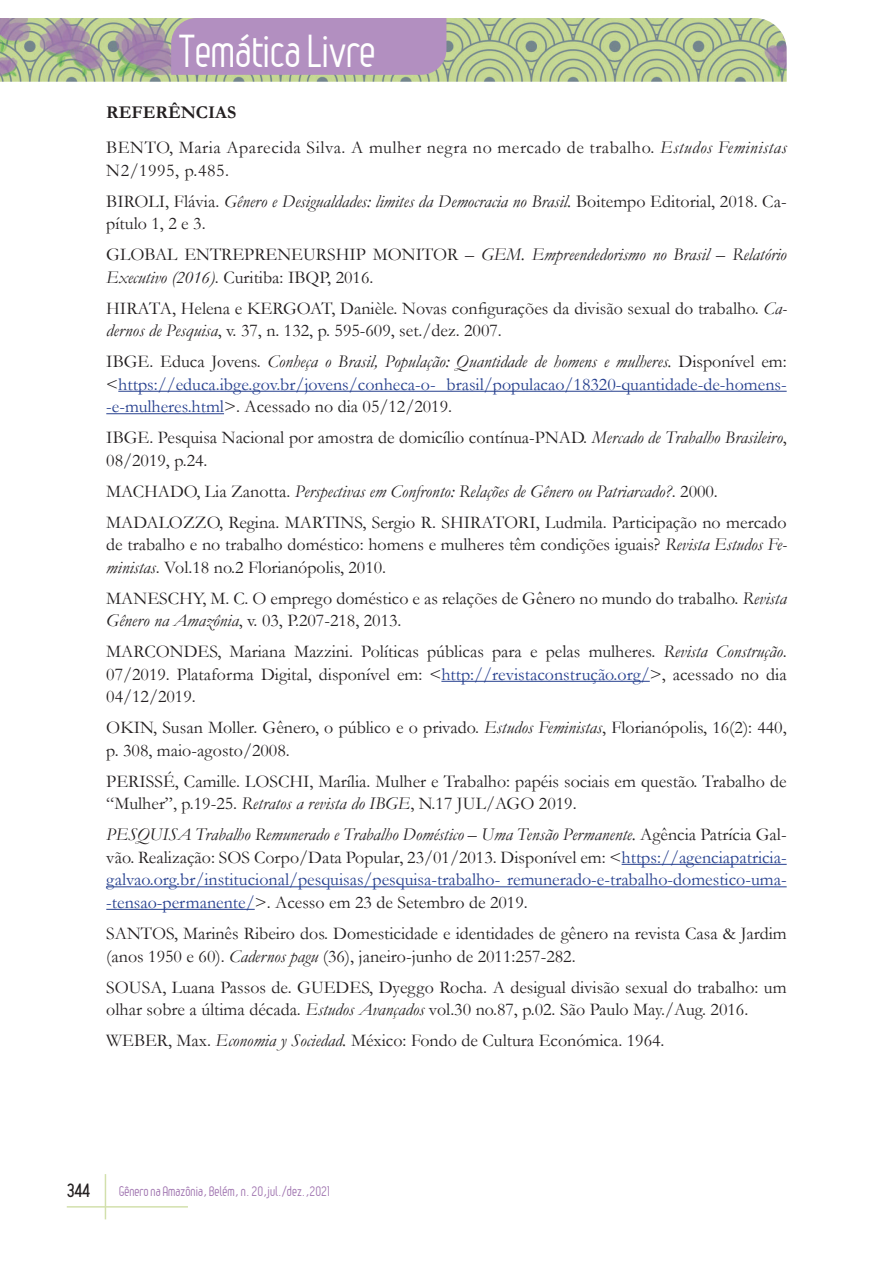
<style>
.page{position:relative;width:893px;height:1263px;background:#fff}
.page>*{position:absolute;margin:0;border:0;box-sizing:border-box;transform-origin:0 0}
.t1{font:45px "Leger";letter-spacing:-.01em;color:#fff}
.Referências{font:18px/22.5px "Garamond";color:#231f20}
.Referências-2{font:18px/22.5px "Garamond";color:#253f8e;text-align:justify}
.Referências-3{font:italic 18px/22.5px "Garamond";color:#231f20}
.Referências-4{font:18px/22.5px "Garamond";letter-spacing:.03em;color:#231f20}
.Referências-5{font:700 18px "Garamond";color:#231f20}
.t2{font:700 18px "Leger";color:#231f20}
.t3{font:13.5px "Leger";color:#9f73af}
.s1{font-style:italic}
.s2{font-style:normal}
.s3{color:#231f20}
.s4{font-style:italic;color:#231f20}
.s5{color:#253f8e}
</style>
<div class="page">
<hr style="left:105px;top:1174px;width:1px;height:45px;background:#d2e0ac">
<hr style="left:67px;top:1206px;width:121px;height:1px;background:#d2e0ac">
<img style="left:0;top:18px;width:787px;height:64px">
<div style="left:171px;top:18px;width:275px;height:57px;background:#b28fc0"></div>
<hr style="left:118px;top:391px;width:669px;height:1px;background:#253f8e">
<hr style="left:106px;top:413px;width:118px;height:1px;background:#253f8e">
<hr style="left:441px;top:681px;width:209px;height:1px;background:#253f8e">
<hr style="left:622px;top:864px;width:165px;height:1px;background:#253f8e">
<hr style="left:106px;top:886px;width:681px;height:1px;background:#253f8e">
<hr style="left:106px;top:909px;width:149px;height:1px;background:#253f8e">
<p class="t1" style="left:179px;top:26px;width:199px">Temática Livre</p>
<p class="Referências-5" style="left:106px;top:100px;width:131px">REFERÊNCIAS</p>
<p class="Referências-4" style="left:106px;top:136px;width:682px">BENTO, Maria Aparecida Silva. A mulher negra no mercado de trabalho. <span class="s1">Estudos Feministas<br></span>N2/1995, p.485.</p>
<p class="Referências" style="left:106px;top:189px;width:682px">BIROLI, Flávia. <span class="s1">Gênero e Desigualdades: limites da Democracia no Brasil.</span> Boitempo Editorial, 2018. Ca&shy;pítulo 1, 2 e 3.</p>
<p class="Referências-3" style="left:106px;top:243px;width:682px"><span class="s2">GLOBAL ENTREPRENEURSHIP MONITOR –</span> GEM. Empreendedorismo no Brasil – Relatório<br>Executivo (2016)<span class="s2">. Curitiba: IBQP, 2016.</span></p>
<p class="Referências" style="left:106px;top:296px;width:682px">HIRATA, Helena e KERGOAT, Danièle. Novas configurações da divisão sexual do trabalho. <span class="s1">Ca&shy;dernos de Pesquisa</span>, v. 37, n. 132, p. 595-609, set./dez. 2007.</p>
<p class="Referências-2" style="left:106px;top:350px;width:682px"><span class="s3">IBGE. Educa Jovens.</span> <span class="s4">Conheça o Brasil, População: Quantidade de homens e mulheres.</span> <span class="s3">Disponível em: &lt;</span>https://educa.ibge.gov.br/jovens/conheca-o- brasil/populacao/18320-quantidade-de-homens--e-mulheres.html<span class="s3">&gt;. Acessado no dia 05/12/2019.</span></p>
<p class="Referências" style="left:106px;top:426px;width:682px">IBGE. Pesquisa Nacional por amostra de domicílio contínua-PNAD. <span class="s1">Mercado de Trabalho Brasileiro</span>,<br>08/2019, p.24.</p>
<p class="Referências-3" style="left:106px;top:479px;width:613px"><span class="s2">MACHADO, Lia Zanotta.</span> Perspectivas em Confronto: Relações de Gênero ou Patriarcado?<span class="s2">. 2000.</span></p>
<p class="Referências" style="left:106px;top:510px;width:682px;text-align:justify">MADALOZZO, Regina. MARTINS, Sergio R. SHIRATORI, Ludmila. Participação no mercado de trabalho e no trabalho doméstico: homens e mulheres têm condições iguais? <span class="s1">Revista Estudos Fe&shy;ministas</span>. Vol.18 no.2 Florianópolis, 2010.</p>
<p class="Referências" style="left:106px;top:586px;width:682px">MANESCHY, M. C. O emprego doméstico e as relações de Gênero no mundo do trabalho. <span class="s1">Revista<br>Gênero na Amazônia</span>, v. 03, P.207-218, 2013.</p>
<p class="Referências" style="left:106px;top:640px;width:682px;text-align:justify">MARCONDES, Mariana Mazzini. Políticas públicas para e pelas mulheres. <span class="s1">Revista Construção</span>.<br>07/2019. Plataforma Digital, disponível em: &lt;<span class="s5">http://revistaconstrução.org/</span>&gt;, acessado no dia 04/12/2019.</p>
<p class="Referências" style="left:106px;top:716px;width:682px">OKIN, Susan Moller. Gênero, o público e o privado. <span class="s1">Estudos Feministas</span>, Florianópolis, 16(2): 440, p. 308, maio-agosto/2008.</p>
<p class="Referências" style="left:106px;top:770px;width:682px">PERISSÉ, Camille. LOSCHI, Marília. Mulher e Trabalho: papéis sociais em questão. Trabalho de “Mulher”, p.19-25. <span class="s1">Retratos a revista do IBGE</span>, N.17 JUL/AGO 2019.</p>
<p class="Referências-2" style="left:106px;top:823px;width:682px"><span class="s4">PESQUISA Trabalho Remunerado e Trabalho Doméstico – Uma Tensão Permanente.</span> <span class="s3">Agência Patrícia Gal&shy;vão. Realização: SOS Corpo/Data Popular, 23/01/2013. Disponível em: &lt;</span>https://agenciapatricia&shy;galvao.org.br/institucional/pesquisas/pesquisa-trabalho- remunerado-e-trabalho-domestico-uma--tensao-permanente/<span class="s3">&gt;. Acesso em 23 de Setembro de 2019.</span></p>
<p class="Referências" style="left:106px;top:922px;width:682px">SANTOS, Marinês Ribeiro dos. Domesticidade e identidades de gênero na revista Casa &amp; Jardim (anos 1950 e 60). <span class="s1">Cadernos pagu</span> (36), janeiro-junho de 2011:257-282.</p>
<p class="Referências" style="left:106px;top:975px;width:682px">SOUSA, Luana Passos de. GUEDES, Dyeggo Rocha. A desigual divisão sexual do trabalho: um olhar sobre a última década. <span class="s1">Estudos Avançados</span> vol.30 no.87, p.02. São Paulo May./Aug. 2016.</p>
<p class="Referências" style="left:106px;top:1029px;width:560px">WEBER, Max. <span class="s1">Economia y Sociedad.</span> México: Fondo de Cultura Económica. 1964.</p>
<p class="t2" style="left:67px;top:1180px;width:25px">344</p>
<p class="t3" style="left:119px;top:1183px;width:213px">Gênero na Amazônia, Belém, n. 20,jul./dez.,2021</p>
</div>
